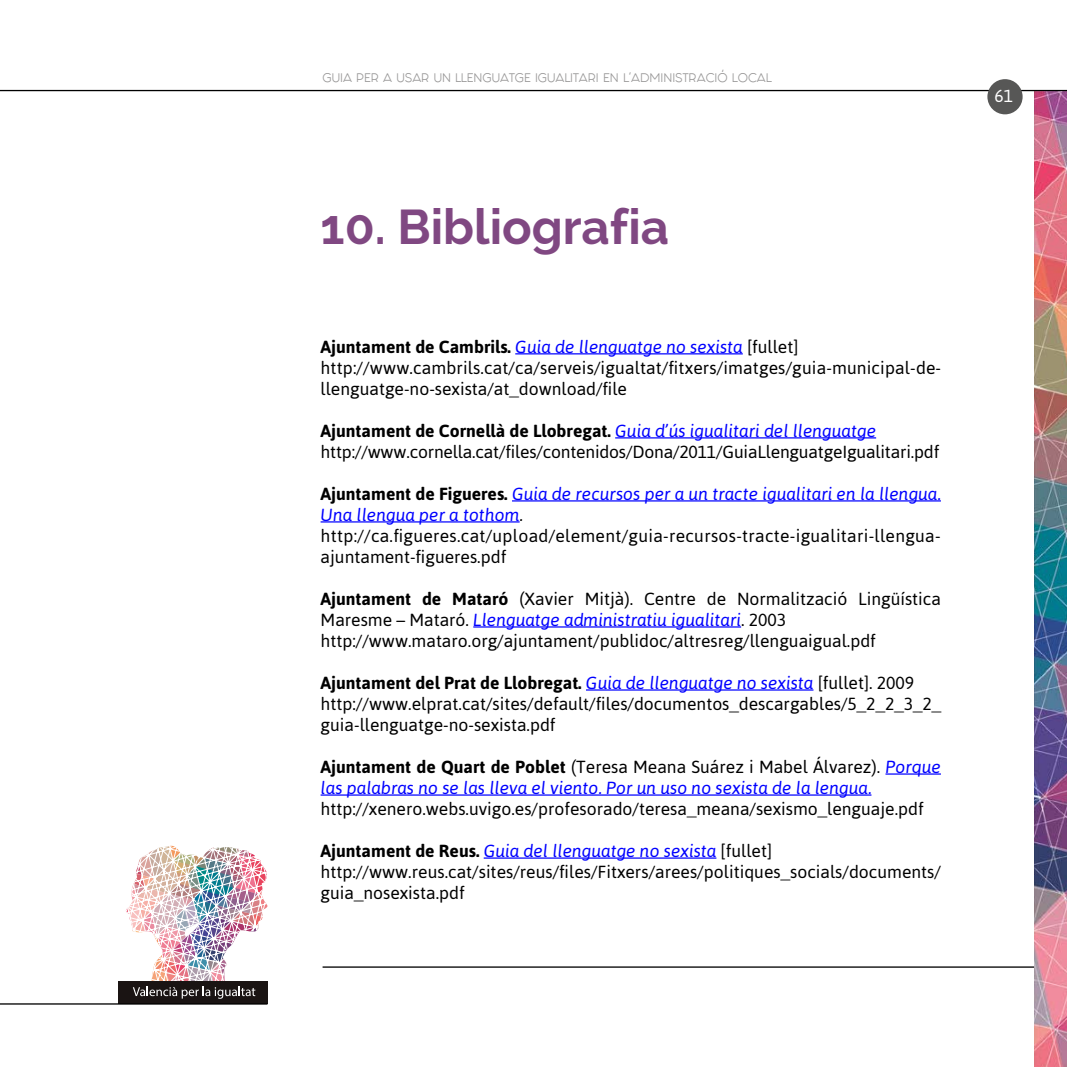
<style>
.page{position:relative;width:1067px;height:1067px;background:#fff}
.page>*{position:absolute;margin:0;border:0;box-sizing:border-box;transform-origin:0 0}
.t1{font:700 49px "Raleway";color:#804882}
.t2{font:17.5px/21px "Asap";color:#000}
.t3{font:italic 17.5px/21px "Asap";color:#00f}
.t4{font:17.5px "Asap";color:#fff}
.t5{font:10.5px "Fashion Fetish";color:#979696}
.s1{font-weight:700}
.s2{font-style:italic;color:#00f}
.s3{font-style:italic}
.s4{font-weight:700;font-style:normal;color:#000}
.s5{font-style:normal;color:#000}
</style>
<div class="page">
<hr style="left:322px;top:966px;width:729px;height:1px;background:#000">
<img style="left:1035px;top:91px;width:32px;height:976px">
<div style="left:118px;top:981px;width:149px;height:22px;background:#1a1413"></div>
<img style="left:126px;top:845px;width:142px;height:153px">
<hr style="left:0;top:1003px;width:267px;height:1px;background:#000">
<hr style="left:0;top:90px;width:1067px;height:1px;background:#000">
<div style="left:987px;top:79px;width:35px;height:35px;background:#575756;border-radius:50%"></div>
<hr style="left:515px;top:353px;width:227px;height:1px;background:#00f">
<hr style="left:615px;top:437px;width:261px;height:1px;background:#00f">
<hr style="left:512px;top:500px;width:429px;height:1px;background:#00f">
<hr style="left:320px;top:521px;width:199px;height:1px;background:#00f">
<hr style="left:473px;top:626px;width:268px;height:1px;background:#00f">
<hr style="left:586px;top:689px;width:227px;height:1px;background:#00f">
<hr style="left:885px;top:773px;width:56px;height:1px;background:#00f">
<hr style="left:320px;top:794px;width:551px;height:1px;background:#00f">
<hr style="left:484px;top:857px;width:232px;height:1px;background:#00f">
<p class="t5" style="left:322px;top:70px;width:450px">GUIA PER A USAR UN LLENGUATGE IGUALITARI EN L’ADMINISTRACIÓ LOCAL</p>
<h1 class="t1" style="left:320px;top:198px;width:350px">10. Bibliografia</h1>
<p class="t2" style="left:320px;top:336px;width:622px"><span class="s1">Ajuntament de Cambrils.</span> <span class="s2">Guia de llenguatge no sexista</span> [fullet] http://www.cambrils.cat/ca/serveis/igualtat/fitxers/imatges/guia-municipal-de&shy;llenguatge-no-sexista/at_download/file</p>
<p class="t2" style="left:320px;top:420px;width:620px"><span class="s1">Ajuntament de Cornellà de Llobregat.</span> <span class="s2">Guia d’ús igualitari del llenguatge </span>http://www.cornella.cat/files/contenidos/Dona/2011/GuiaLlenguatgeIgualitari.pdf</p>
<p class="t2" style="left:320px;top:483px;width:622px"><span class="s1">Ajuntament de Figueres.</span> <span class="s2">Guia de recursos per a un tracte igualitari en la llengua.<br>Una llengua per a tothom</span><span class="s3">. </span>http://ca.figueres.cat/upload/element/guia-recursos-tracte-igualitari-llengua&shy;ajuntament-figueres.pdf</p>
<p class="t2" style="left:320px;top:588px;width:622px"><span class="s1">Ajuntament de Mataró</span> (Xavier Mitjà). Centre de Normalització Lingüística<br>Maresme – Mataró. <span class="s2">Llenguatge administratiu igualitari</span>. 2003 http://www.mataro.org/ajuntament/publidoc/altresreg/llenguaigual.pdf</p>
<p class="t2" style="left:320px;top:672px;width:622px"><span class="s1">Ajuntament del Prat de Llobregat.</span> <span class="s2">Guia de llenguatge no sexista</span> [fullet]. 2009 http://www.elprat.cat/sites/default/files/documentos_descargables/5_2_2_3_2_ guia-llenguatge-no-sexista.pdf</p>
<p class="t3" style="left:320px;top:756px;width:622px"><span class="s4">Ajuntament de Quart de Poblet</span> <span class="s5">(Teresa Meana Suárez i Mabel Álvarez).</span> Porque las palabras no se las lleva el viento. Por un uso no sexista de la lengua.</p>
<p class="t2" style="left:320px;top:798px;width:604px">http://xenero.webs.uvigo.es/profesorado/teresa_meana/sexismo_lenguaje.pdf</p>
<p class="t2" style="left:320px;top:840px;width:622px"><span class="s1">Ajuntament de Reus.</span> <span class="s2">Guia del llenguatge no sexista</span> [fullet] http://www.reus.cat/sites/reus/files/Fitxers/arees/politiques_socials/documents/ guia_nosexista.pdf</p>
<p class="t4" style="left:994px;top:86px;width:20px">61</p>
</div>
